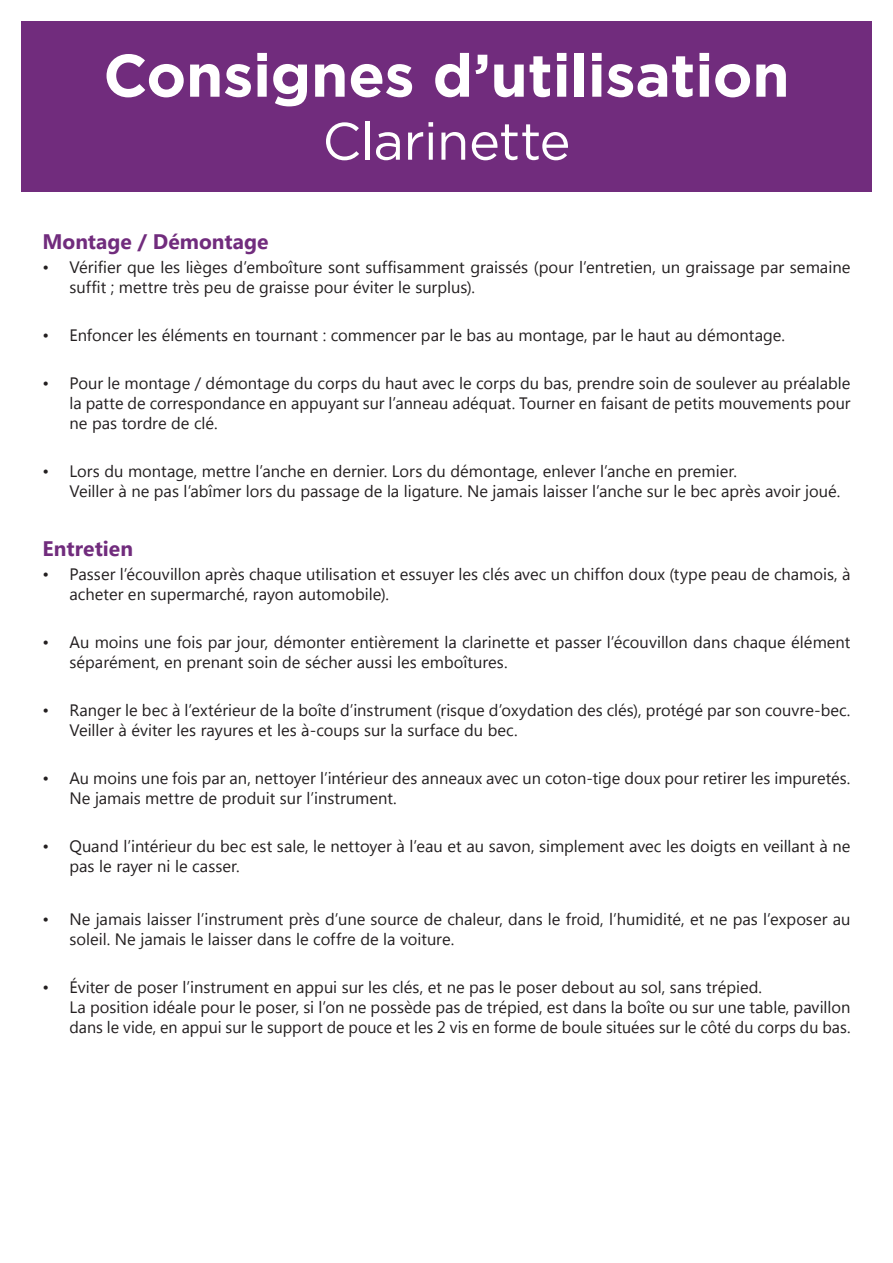
<style>
.page{position:relative;width:893px;height:1263px;background:#fff}
.page>*{position:absolute;margin:0;border:0;box-sizing:border-box;transform-origin:0 0}
.t1{font:700 60px "Gotham";letter-spacing:-.005em;color:#fff}
.t2{font:52.5px "Gotham";letter-spacing:-.015em;color:#fff}
.t3{font:700 21px "Lao UI";color:#712c7d}
.t4{font:16.5px/19.8px "Lao UI";color:#231f20}
</style>
<div class="page">
<div style="left:21px;top:21px;width:851px;height:170px;background:#712c7d"></div>
<p class="t1" style="left:103px;top:41px;width:688px">Consignes d’utilisation</p>
<p class="t2" style="left:322px;top:108px;width:250px">Clarinette</p>
<p class="t3" style="left:43px;top:228px;width:227px">Montage / Démontage</p>
<p class="t4" style="left:70px;top:257px;width:782px;text-indent:-27px">• Vérifier que les lièges d’emboîture sont suffisamment graissés (pour l’entretien, un graissage par semaine suffit ; mettre très peu de graisse pour éviter le surplus).</p>
<p class="t4" style="left:43px;top:325px;width:744px">• Enfoncer les éléments en tournant : commencer par le bas au montage, par le haut au démontage.</p>
<p class="t4" style="left:70px;top:373px;width:782px;text-align:justify;text-indent:-27px">• Pour le montage / démontage du corps du haut avec le corps du bas, prendre soin de soulever au préalable la patte de correspondance en appuyant sur l’anneau adéquat. Tourner en faisant de petits mouvements pour ne pas tordre de clé.</p>
<p class="t4" style="left:70px;top:461px;width:772px;text-indent:-27px">• Lors du montage, mettre l’anche en dernier. Lors du démontage, enlever l’anche en premier.<br>Veiller à ne pas l’abîmer lors du passage de la ligature. Ne jamais laisser l’anche sur le bec après avoir joué.</p>
<p class="t3" style="left:43px;top:534px;width:92px">Entretien</p>
<p class="t4" style="left:70px;top:564px;width:782px;text-indent:-27px">• Passer l’écouvillon après chaque utilisation et essuyer les clés avec un chiffon doux (type peau de chamois, à acheter en supermarché, rayon automobile).</p>
<p class="t4" style="left:70px;top:631px;width:782px;text-indent:-27px">• Au moins une fois par jour, démonter entièrement la clarinette et passer l’écouvillon dans chaque élément séparément, en prenant soin de sécher aussi les emboîtures.</p>
<p class="t4" style="left:70px;top:699px;width:782px;text-indent:-27px">• Ranger le bec à l’extérieur de la boîte d’instrument (risque d’oxydation des clés), protégé par son couvre-bec.<br>Veiller à éviter les rayures et les à-coups sur la surface du bec.</p>
<p class="t4" style="left:70px;top:767px;width:782px;text-indent:-27px">• Au moins une fois par an, nettoyer l’intérieur des anneaux avec un coton-tige doux pour retirer les impuretés.<br>Ne jamais mettre de produit sur l’instrument.</p>
<p class="t4" style="left:70px;top:835px;width:782px;text-indent:-27px">• Quand l’intérieur du bec est sale, le nettoyer à l’eau et au savon, simplement avec les doigts en veillant à ne pas le rayer ni le casser.</p>
<p class="t4" style="left:70px;top:909px;width:782px;text-indent:-27px">• Ne jamais laisser l’instrument près d’une source de chaleur, dans le froid, l’humidité, et ne pas l’exposer au soleil. Ne jamais le laisser dans le coffre de la voiture.</p>
<p class="t4" style="left:70px;top:976px;width:782px;text-indent:-27px">• Éviter de poser l’instrument en appui sur les clés, et ne pas le poser debout au sol, sans trépied.<br>La position idéale pour le poser, si l’on ne possède pas de trépied, est dans la boîte ou sur une table, pavillon dans le vide, en appui sur le support de pouce et les 2 vis en forme de boule situées sur le côté du corps du bas.</p>
</div>
